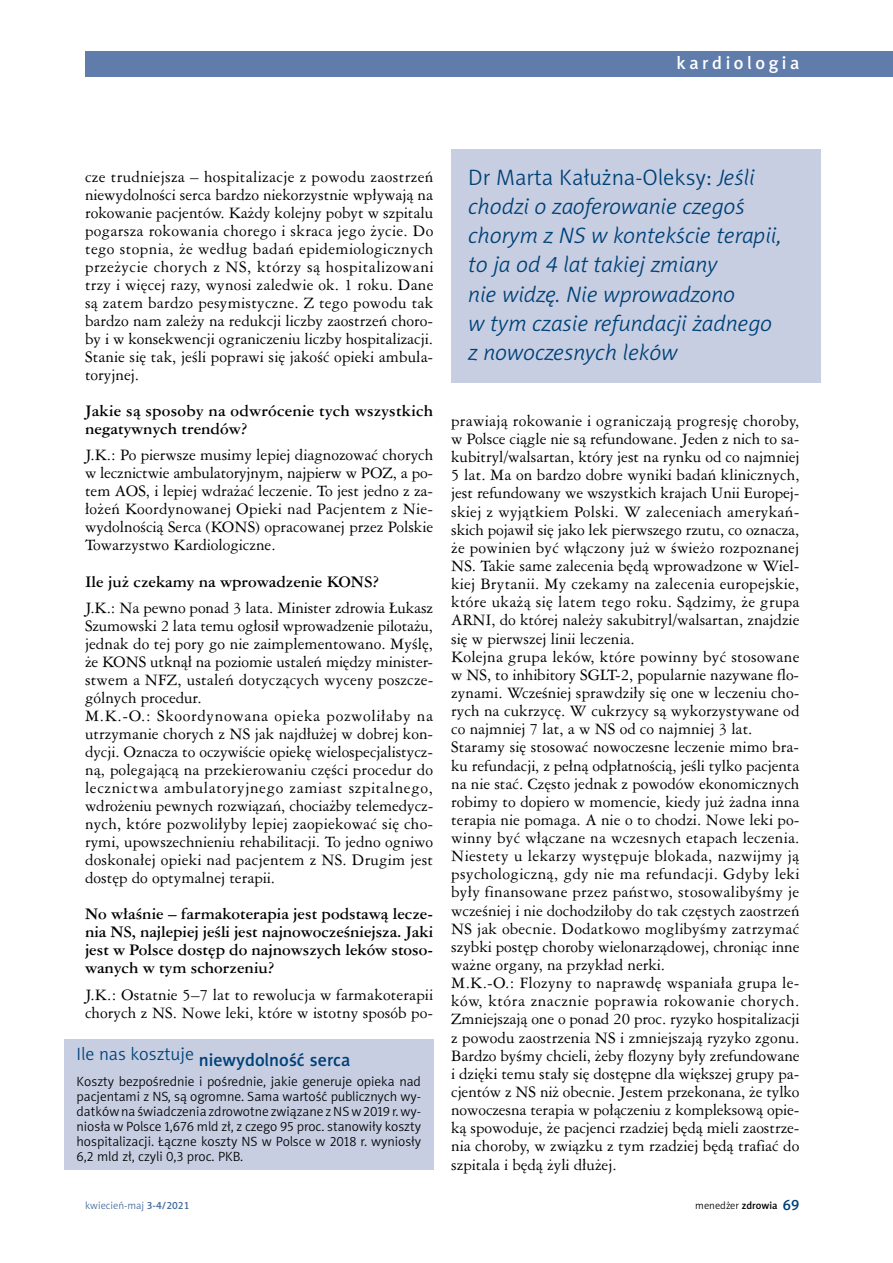
<style>
.page{position:relative;width:893px;height:1263px;background:#fff}
.page>*{position:absolute;margin:0;border:0;box-sizing:border-box;transform-origin:0 0}
.t1{font:italic 22.5px/29.1px "Naomi Sans EFN Light";color:#004177}
.t2{font:18px "Naomi Sans EFN Medium";color:#004177}
.t3{font:18px "Naomi Sans EFN Medium";letter-spacing:.2em;color:#fff}
.t4{font:15px/18.1px "Ameri Garmnd PL";letter-spacing:.005em;color:#000}
.t5{font:700 15px/18px "Ameri Garmnd PL";color:#000}
.t6{font:13.5px/15px "Naomi Sans EFN Light";color:#000;text-align:justify}
.t7{font:10.5px "Naomi Sans EFN Light";color:#456b9c}
.t8{font:10.5px "Naomi Sans EFN Light";color:#000}
.s1{font-style:normal}
.s2{font-family:"Naomi Sans EFN Medium"}
.s3{font-family:"Naomi Sans EFN Medium";font-size:15px;color:#004177}
</style>
<div class="page">
<div style="left:85px;top:51px;width:808px;height:26px;background:#607caa"></div>
<div style="left:64px;top:1039px;width:370px;height:130px;background:#c7cee2"></div>
<div style="left:451px;top:149px;width:370px;height:234px;background:#c7cee2"></div>
<p class="t3" style="left:676px;top:52px;width:124px">kardiologia</p>
<p class="t4" style="left:85px;top:167px;width:350px;text-align:justify">cze trudniejsza – hospitalizacje z powodu zaostrzeń niewydolności serca bardzo niekorzystnie wpływają na rokowanie pacjentów. Każdy kolejny pobyt w szpitalu pogarsza rokowania chorego i skraca jego życie. Do tego stopnia, że według badań epidemiologicznych przeżycie chorych z NS, którzy są hospitalizowani trzy i więcej razy, wynosi zaledwie ok. 1 roku. Dane są zatem bardzo pesymistyczne. Z tego powodu tak bardzo nam zależy na redukcji liczby zaostrzeń choro&shy;by i w konsekwencji ograniczeniu liczby hospitalizacji.<br>Stanie się tak, jeśli poprawi się jakość opieki ambula&shy;toryjnej.</p>
<p class="t5" style="left:85px;top:401px;width:350px">Jakie są sposoby na odwrócenie tych wszystkich negatywnych trendów?</p>
<p class="t4" style="left:85px;top:446px;width:350px;text-align:justify">J.K.: Po pierwsze musimy lepiej diagnozować chorych w lecznictwie ambulatoryjnym, najpierw w POZ, a po&shy;tem AOS, i lepiej wdrażać leczenie. To jest jedno z za&shy;łożeń Koordynowanej Opieki nad Pacjentem z Nie&shy;wydolnością Serca (KONS) opracowanej przez Polskie Towarzystwo Kardiologiczne.</p>
<p class="t5" style="left:85px;top:572px;width:296px">Ile już czekamy na wprowadzenie KONS?</p>
<p class="t4" style="left:85px;top:598px;width:350px">J.K.: Na pewno ponad 3 lata. Minister zdrowia Łukasz Szumowski 2 lata temu ogłosił wprowadzenie pilotażu, jednak do tej pory go nie zaimplementowano. Myślę, że KONS utknął na poziomie ustaleń między minister&shy;stwem a NFZ, ustaleń dotyczących wyceny poszcze&shy;gólnych procedur.<br>M.K.-O.: Skoordynowana opieka pozwoliłaby na utrzymanie chorych z NS jak najdłużej w dobrej kon&shy;dycji. Oznacza to oczywiście opiekę wielospecjalistycz&shy;ną, polegającą na przekierowaniu części procedur do lecznictwa ambulatoryjnego zamiast szpitalnego, wdrożeniu pewnych rozwiązań, chociażby telemedycz&shy;nych, które pozwoliłyby lepiej zaopiekować się cho&shy;rymi, upowszechnieniu rehabilitacji. To jedno ogniwo doskonałej opieki nad pacjentem z NS. Drugim jest dostęp do optymalnej terapii.</p>
<p class="t5" style="left:85px;top:904px;width:350px;text-align:justify">No właśnie – farmakoterapia jest podstawą lecze&shy;nia NS, najlepiej jeśli jest najnowocześniejsza. Jaki jest w Polsce dostęp do najnowszych leków stoso&shy;wanych w tym schorzeniu?</p>
<p class="t4" style="left:85px;top:985px;width:350px">J.K.: Ostatnie 5–7 lat to rewolucja w farmakoterapii chorych z NS. Nowe leki, które w istotny sposób po-</p>
<p class="t2" style="left:77px;top:1049px;width:275px"><sup>Ile</sup> <sup>nas</sup> <sup>kosztuje</sup> niewydolność serca</p>
<p class="t6" style="left:77px;top:1074px;width:346px">Koszty bezpośrednie i pośrednie, jakie generuje opieka nad pacjentami z NS, są ogromne. Sama wartość publicznych wy&shy;datków na świadczenia zdrowotne związane z NS w 2019 r. wy&shy;niosła w Polsce 1,676 mld zł, z czego 95 proc. stanowiły koszty hospitalizacji. Łączne koszty NS w Polsce w 2018 r. wyniosły 6,2 mld zł, czyli 0,3 proc. PKB.</p>
<h1 class="t1" style="left:468px;top:163px;width:315px"><span class="s1">Dr Marta Kałużna-Oleksy:</span> Jeśli chodzi o zaoferowanie czegoś chorym z NS w kontekście terapii, to ja od 4 lat takiej zmiany<br>nie widzę. Nie wprowadzono<br>w tym czasie refundacji żadnego z nowoczesnych leków</h1>
<p class="t4" style="left:451px;top:411px;width:350px">prawiają rokowanie i ograniczają progresję choroby, w Polsce ciągle nie są refundowane. Jeden z nich to sa&shy;kubitryl/walsartan, który jest na rynku od co najmniej 5 lat. Ma on bardzo dobre wyniki badań klinicznych, jest refundowany we wszystkich krajach Unii Europej&shy;skiej z wyjątkiem Polski. W zaleceniach amerykań&shy;skich pojawił się jako lek pierwszego rzutu, co oznacza, że powinien być włączony już w świeżo rozpoznanej NS. Takie same zalecenia będą wprowadzone w Wiel&shy;kiej Brytanii. My czekamy na zalecenia europejskie, które ukażą się latem tego roku. Sądzimy, że grupa ARNI, do której należy sakubitryl/walsartan, znajdzie się w pierwszej linii leczenia.<br>Kolejna grupa leków, które powinny być stosowane w NS, to inhibitory SGLT-2, popularnie nazywane flo&shy;zynami. Wcześniej sprawdziły się one w leczeniu cho&shy;rych na cukrzycę. W cukrzycy są wykorzystywane od co najmniej 7 lat, a w NS od co najmniej 3 lat.<br>Staramy się stosować nowoczesne leczenie mimo bra&shy;ku refundacji, z pełną odpłatnością, jeśli tylko pacjenta na nie stać. Często jednak z powodów ekonomicznych robimy to dopiero w momencie, kiedy już żadna inna terapia nie pomaga. A nie o to chodzi. Nowe leki po&shy;winny być włączane na wczesnych etapach leczenia.<br>Niestety u lekarzy występuje blokada, nazwijmy ją psychologiczną, gdy nie ma refundacji. Gdyby leki były finansowane przez państwo, stosowalibyśmy je wcześniej i nie dochodziłoby do tak częstych zaostrzeń NS jak obecnie. Dodatkowo moglibyśmy zatrzymać szybki postęp choroby wielonarządowej, chroniąc inne ważne organy, na przykład nerki.<br>M.K.-O.: Flozyny to naprawdę wspaniała grupa le&shy;ków, która znacznie poprawia rokowanie chorych.<br>Zmniejszają one o ponad 20 proc. ryzyko hospitalizacji z powodu zaostrzenia NS i zmniejszają ryzyko zgonu.<br>Bardzo byśmy chcieli, żeby flozyny były zrefundowane i dzięki temu stały się dostępne dla większej grupy pa&shy;cjentów z NS niż obecnie. Jestem przekonana, że tylko nowoczesna terapia w połączeniu z kompleksową opie&shy;ką spowoduje, że pacjenci rzadziej będą mieli zaostrze&shy;nia choroby, w związku z tym rzadziej będą trafiać do szpitala i będą żyli dłużej.</p>
<p class="t7" style="left:85px;top:1199px;width:106px">kwiecień-maj <span class="s2">3-4/2021</span></p>
<p class="t8" style="left:695px;top:1199px;width:106px">menedżer <span class="s2">zdrowia</span> <span class="s3">69</span></p>
</div>
